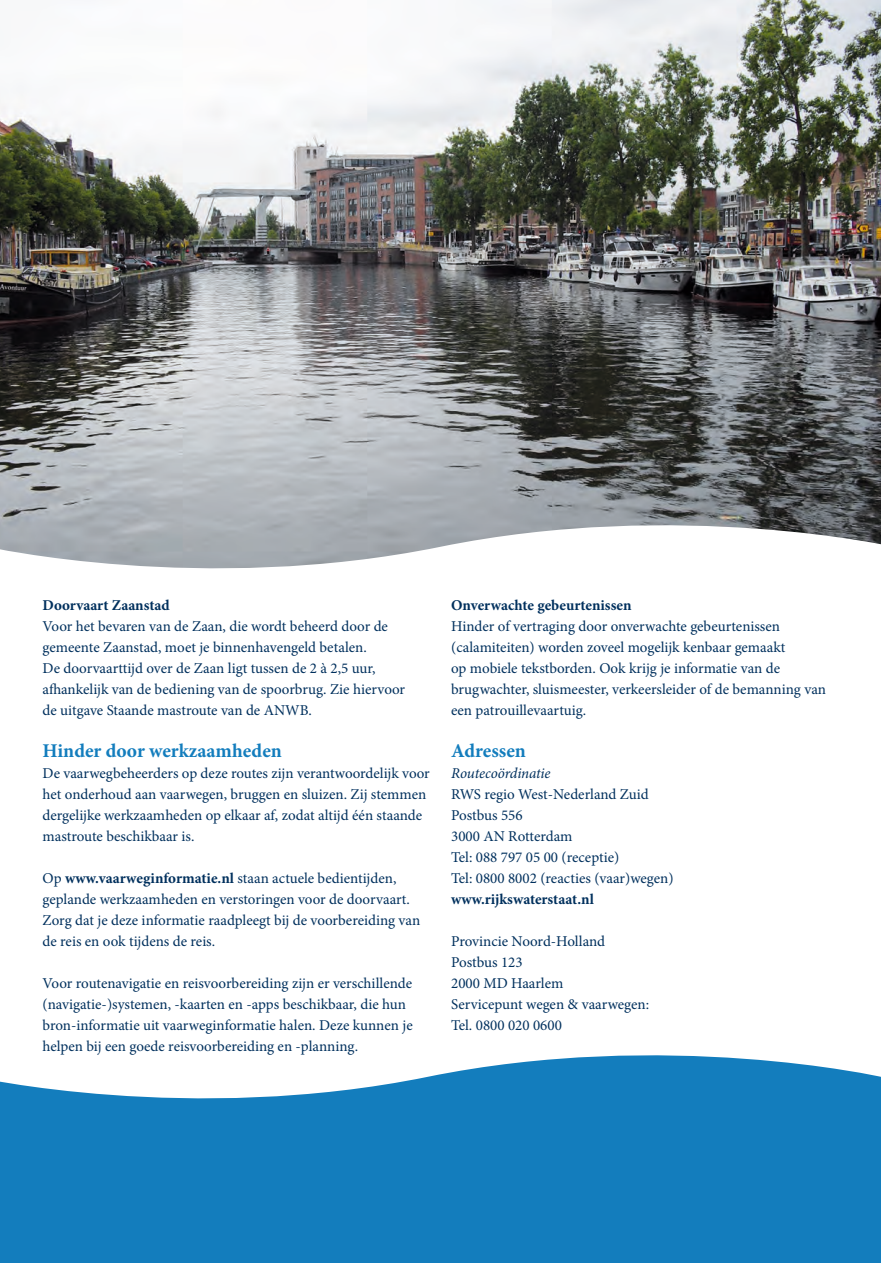
<style>
.page{position:relative;width:881px;height:1263px;background:#fff}
.page>*{position:absolute;margin:0;border:0;box-sizing:border-box;transform-origin:0 0}
.platte_tekst{font:700 19.5px "Minion Pro";color:#137dbd}
.platte_tekst-2{font:15px/21px "Minion Pro";color:#00305d}
.platte_tekst-3{font:700 15px "Minion Pro";color:#00305d}
.platte_tekst-4{font:italic 15px "Minion Pro";letter-spacing:-.01em;color:#00305d}
.s1{font-weight:700}
</style>
<div class="page">
<img style="left:0;top:0;width:880px;height:498px">
<svg style="left:0;top:1055px;width:880px;height:208px;background:#2b8ac3"></svg>
<svg style="left:880px;top:1076px;width:1px;height:187px"></svg>
<svg style="left:0;top:498px;width:880px;height:71px"></svg>
<p class="platte_tekst-3" style="left:43px;top:594px;width:129px">Doorvaart Zaanstad</p>
<p class="platte_tekst-2" style="left:43px;top:615px;width:364px">Voor het bevaren van de Zaan, die wordt beheerd door de gemeente Zaanstad, moet je binnenhavengeld betalen.<br>De doorvaarttijd over de Zaan ligt tussen de 2 à 2,5 uur, afhankelijk van de bediening van de spoorbrug. Zie hiervoor de uitgave Staande mastroute van de ANWB.</p>
<p class="platte_tekst" style="left:43px;top:737px;width:241px">Hinder door werkzaamheden</p>
<p class="platte_tekst-2" style="left:43px;top:762px;width:388px">De vaarwegbeheerders op deze routes zijn verantwoordelijk voor het onderhoud aan vaarwegen, bruggen en sluizen. Zij stemmen dergelijke werkzaamheden op elkaar af, zodat altijd één staande mastroute beschikbaar is.</p>
<p class="platte_tekst-2" style="left:43px;top:867px;width:379px">Op <span class="s1">www.vaarweginformatie.nl</span> staan actuele bedientijden, geplande werkzaamheden en verstoringen voor de doorvaart.<br>Zorg dat je deze informatie raadpleegt bij de voorbereiding van de reis en ook tijdens de reis.</p>
<p class="platte_tekst-2" style="left:43px;top:972px;width:371px">Voor routenavigatie en reisvoorbereiding zijn er verschillende (navigatie-)systemen, -kaarten en -apps beschikbaar, die hun bron-informatie uit vaarweginformatie halen. Deze kunnen je helpen bij een goede reisvoorbereiding en -planning.</p>
<p class="platte_tekst-3" style="left:451px;top:594px;width:182px">Onverwachte gebeurtenissen</p>
<p class="platte_tekst-2" style="left:451px;top:615px;width:376px">Hinder of vertraging door onverwachte gebeurtenissen (calamiteiten) worden zoveel mogelijk kenbaar gemaakt<br>op mobiele tekstborden. Ook krijg je informatie van de brugwachter, sluismeester, verkeersleider of de bemanning van een patrouillevaartuig.</p>
<p class="platte_tekst" style="left:451px;top:737px;width:76px">Adressen</p>
<p class="platte_tekst-4" style="left:451px;top:762px;width:101px">Routecoördinatie</p>
<p class="platte_tekst-2" style="left:451px;top:783px;width:199px">RWS regio West-Nederland Zuid</p>
<p class="platte_tekst-2" style="left:451px;top:804px;width:73px">Postbus 556</p>
<p class="platte_tekst-2" style="left:451px;top:825px;width:123px">3000 AN Rotterdam</p>
<p class="platte_tekst-2" style="left:451px;top:846px;width:169px">Tel: 088 797 05 00 (receptie)</p>
<p class="platte_tekst-2" style="left:451px;top:867px;width:224px">Tel: 0800 8002 (reacties (vaar)wegen)</p>
<p class="platte_tekst-3" style="left:451px;top:888px;width:144px">www.rijkswaterstaat.nl</p>
<p class="platte_tekst-2" style="left:451px;top:930px;width:155px">Provincie Noord-Holland</p>
<p class="platte_tekst-2" style="left:451px;top:951px;width:73px">Postbus 123</p>
<p class="platte_tekst-2" style="left:451px;top:972px;width:114px">2000 MD Haarlem</p>
<p class="platte_tekst-2" style="left:451px;top:993px;width:199px">Servicepunt wegen &amp; vaarwegen:</p>
<p class="platte_tekst-2" style="left:451px;top:1014px;width:112px">Tel. 0800 020 0600</p>
</div>
